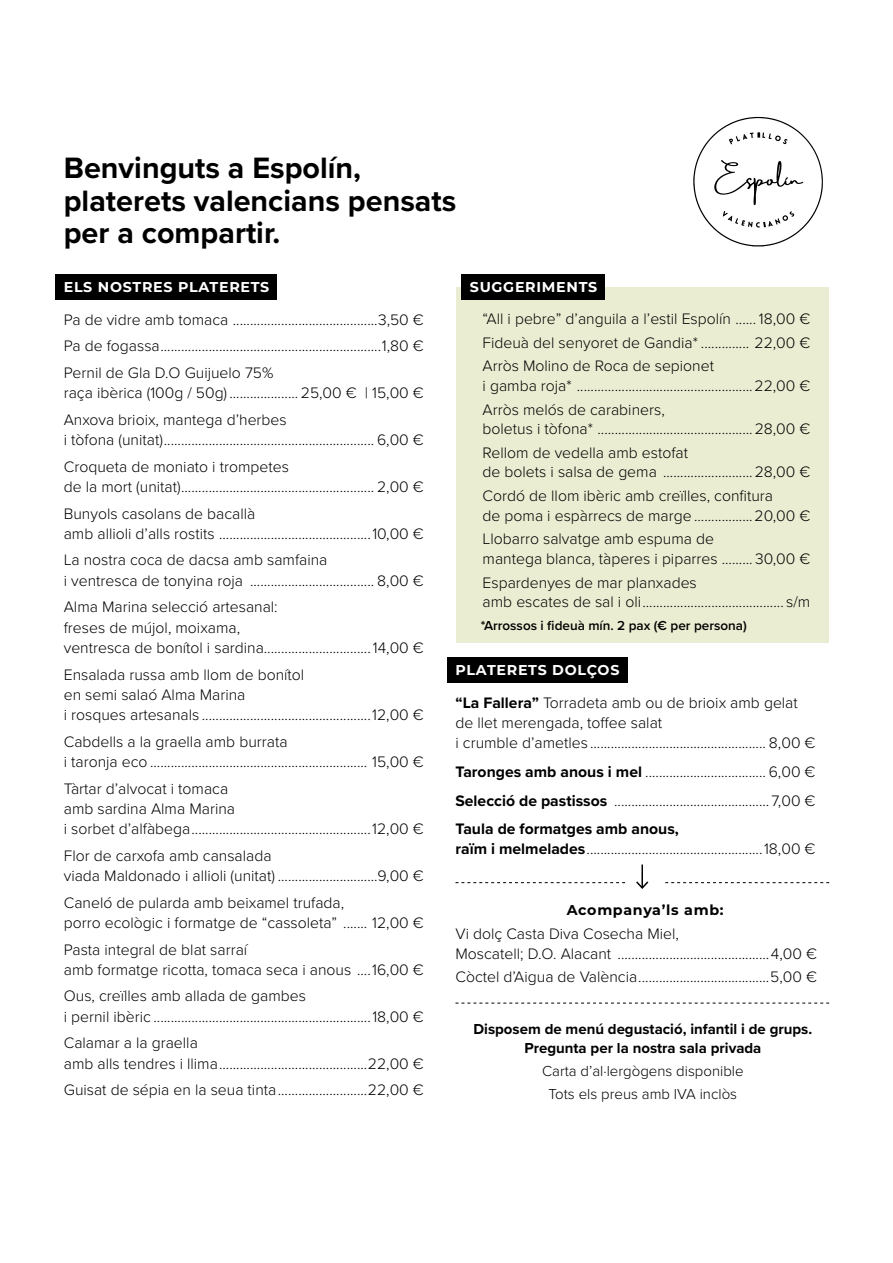
<style>
.page{position:relative;width:893px;height:1263px;background:#fff}
.page>*{position:absolute;margin:0;border:0;box-sizing:border-box;transform-origin:0 0}
.t1{font:700 30.6px/32.4px "Proxima Nova";color:#000}
.t2{font:300 15.75px/20.2px "Proxima Nova";color:#000}
.t3{font:700 15px/19.5px "Proxima Nova";color:#000;text-align:center}
.t4{font:300 15px/23px "Proxima Nova";color:#000;text-align:center}
.t5{font:700 14.25px "Montserrat";letter-spacing:.05em;color:#fff}
.t6{font:700 14.25px "Montserrat";letter-spacing:.05em;color:#000}
.t7{font:600 13.5px "Proxima Nova";color:#000}
.s1{font-weight:700}
</style>
<div class="page">
<div style="left:456px;top:287px;width:373px;height:356px;background:#ebedd2"></div>
<div style="left:55px;top:274px;width:222px;height:25px;background:#000"></div>
<div style="left:447px;top:656px;width:180px;height:26px;background:#000"></div>
<div style="left:461px;top:274px;width:144px;height:25px;background:#000"></div>
<svg style="left:455px;top:882px;width:170px;height:1px"></svg>
<svg style="left:455px;top:1003px;width:374px;height:1px"></svg>
<hr style="left:641px;top:864px;width:2px;height:24px;background:#000">
<svg style="left:636px;top:880px;width:13px;height:9px"></svg>
<svg style="left:665px;top:882px;width:164px;height:1px"></svg>
<svg style="left:693px;top:117px;width:130px;height:129px"></svg>
<h1 class="t1" style="left:64px;top:151px;width:394px">Benvinguts a Espolín, platerets valencians pensats per a compartir.</h1>
<p class="t5" style="left:64px;top:276px;width:207px">ELS NOSTRES PLATERETS</p>
<p class="t2" style="left:64px;top:305px;width:361px;line-height:26.7px;text-align:justify">Pa de vidre amb tomaca ..........................................3,50 € Pa de fogassa................................................................1,80 € Pernil de Gla D.O Guijuelo 75%</p>
<p class="t2" style="left:64px;top:379px;width:361px;line-height:26.7px">raça ibèrica (100g / 50g) .................... 25,00 € | 15,00 €<br>Anxova brioix, mantega d’herbes</p>
<p class="t2" style="left:64px;top:426px;width:361px;line-height:26.7px">i tòfona (unitat)............................................................. 6,00 €<br>Croqueta de moniato i trompetes</p>
<p class="t2" style="left:64px;top:472px;width:361px;line-height:26.7px">de la mort (unitat)........................................................ 2,00 €<br>Bunyols casolans de bacallà</p>
<p class="t2" style="left:64px;top:519px;width:361px;line-height:26.7px">amb allioli d’alls rostits ............................................10,00 €<br>La nostra coca de dacsa amb samfaina</p>
<p class="t2" style="left:64px;top:566px;width:361px;line-height:26.7px">i ventresca de tonyina roja .................................... 8,00 €<br>Alma Marina selecció artesanal:</p>
<p class="t2" style="left:64px;top:616px;width:362px">freses de mújol, moixama,<br>ventresca de bonítol i sardina...............................14,00 €</p>
<p class="t2" style="left:64px;top:663px;width:361px">Ensalada russa amb llom de bonítol<br>en semi salaó Alma Marina<br>i rosques artesanals .................................................12,00 €</p>
<p class="t2" style="left:64px;top:730px;width:361px">Cabdells a la graella amb burrata<br>i taronja eco ............................................................... 15,00 €</p>
<p class="t2" style="left:64px;top:777px;width:361px">Tàrtar d’alvocat i tomaca<br>amb sardina Alma Marina<br>i sorbet d’alfàbega....................................................12,00 €</p>
<p class="t2" style="left:64px;top:844px;width:361px">Flor de carxofa amb cansalada<br>viada Maldonado i allioli (unitat) .............................9,00 €</p>
<p class="t2" style="left:64px;top:891px;width:361px">Caneló de pularda amb beixamel trufada,<br>porro ecològic i formatge de “cassoleta” ....... 12,00 €</p>
<p class="t2" style="left:64px;top:938px;width:361px">Pasta integral de blat sarraí<br>amb formatge ricotta, tomaca seca i anous ....16,00 €</p>
<p class="t2" style="left:64px;top:985px;width:361px">Ous, creïlles amb allada de gambes<br>i pernil ibèric ...............................................................18,00 €</p>
<p class="t2" style="left:64px;top:1032px;width:361px">Calamar a la graella<br>amb alls tendres i llima...........................................22,00 €</p>
<p class="t2" style="left:64px;top:1079px;width:361px">Guisat de sépia en la seua tinta..........................22,00 €</p>
<p class="t5" style="left:470px;top:276px;width:129px">SUGGERIMENTS</p>
<p class="t2" style="left:483px;top:306px;width:329px;line-height:23.7px;text-align:justify">“All i pebre” d’anguila a l’estil Espolín ...... 18,00 € Fideuà del senyoret de Gandia* .............. 22,00 € Arròs Molino de Roca de sepionet</p>
<p class="t2" style="left:483px;top:373px;width:329px;line-height:23.7px">i gamba roja* ...................................................22,00 €<br>Arròs melós de carabiners,</p>
<p class="t2" style="left:483px;top:416px;width:329px;line-height:23.7px">boletus i tòfona* .............................................28,00 €<br>Rellom de vedella amb estofat</p>
<p class="t2" style="left:483px;top:459px;width:329px;line-height:23.7px">de bolets i salsa de gema ..........................28,00 €<br>Cordó de llom ibèric amb creïlles, confitura</p>
<p class="t2" style="left:483px;top:503px;width:329px;line-height:23.7px">de poma i espàrrecs de marge .................20,00 €<br>Llobarro salvatge amb espuma de</p>
<p class="t2" style="left:483px;top:546px;width:329px;line-height:23.7px">mantega blanca, tàperes i piparres ......... 30,00 €<br>Espardenyes de mar planxades</p>
<p class="t2" style="left:483px;top:591px;width:329px">amb escates de sal i oli......................................... s/m</p>
<p class="t7" style="left:481px;top:616px;width:268px">*Arrossos i fideuà mín. 2 pax (€ per persona)</p>
<p class="t5" style="left:455px;top:659px;width:165px">PLATERETS DOLÇOS</p>
<p class="t2" style="left:455px;top:691px;width:361px"><span class="s1">“La Fallera”</span> Torradeta amb ou de brioix amb gelat de llet merengada, toffee salat<br>i crumble d’ametles ................................................... 8,00 €</p>
<p class="t2" style="left:455px;top:757px;width:361px;line-height:28.3px;text-align:justify"><span class="s1">Taronges amb anous i mel</span> ................................... 6,00 € <span class="s1">Selecció de pastissos</span> ............................................. 7,00 € <span class="s1">Taula de formatges amb anous,</span></p>
<p class="t2" style="left:455px;top:838px;width:361px"><span class="s1">raïm i melmelades</span>...................................................18,00 €</p>
<p class="t6" style="left:567px;top:900px;width:158px">Acompanya’ls amb:</p>
<p class="t2" style="left:455px;top:923px;width:363px;line-height:19.5px">Vi dolç Casta Diva Cosecha Miel,<br>Moscatell; D.O. Alacant ............................................4,00 €</p>
<p class="t2" style="left:455px;top:966px;width:363px">Còctel d’Aigua de València......................................5,00 €</p>
<p class="t3" style="left:473px;top:1019px;width:340px">Disposem de menú degustació, infantil i de grups.<br>Pregunta per la nostra sala privada</p>
<p class="t4" style="left:542px;top:1059px;width:203px">Carta d’al·lergògens disponible<br>Tots els preus amb IVA inclòs</p>
</div>
